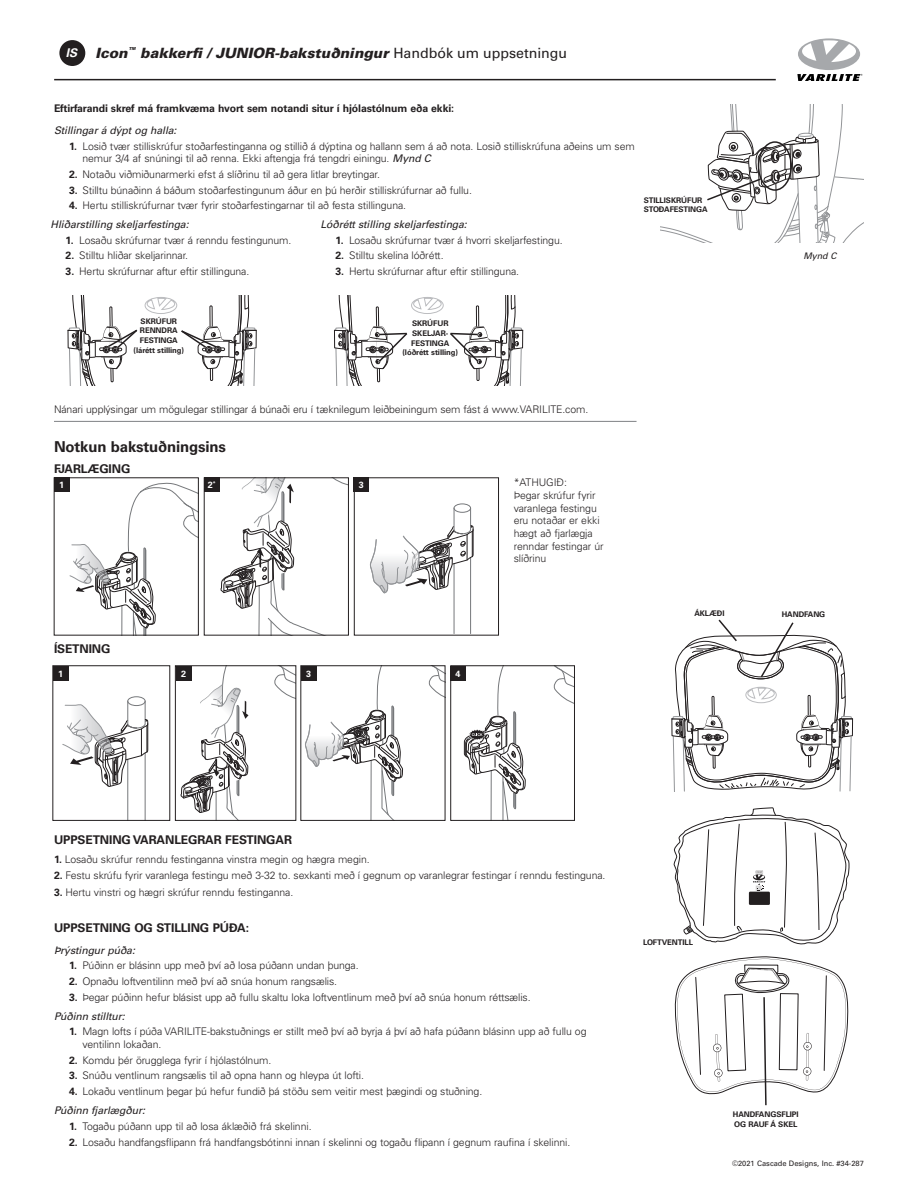
<style>
.page{position:relative;width:918px;height:1188px;background:#fff}
.page>*{position:absolute;margin:0;border:0;box-sizing:border-box;transform-origin:0 0}
.P_Warning_smBody{font:700 15px "Univers LT Std";letter-spacing:-.01em;color:#231f20}
.t1{font:italic 900 14.1px "Univers LT Std";color:#231f20}
.P_Warning_smBody-2{font:700 12px "Univers LT Std";letter-spacing:-.01em;color:#231f20}
.t2{font:italic 700 12px "Univers LT Std";color:#fff}
.P_Warning_smBody-3{font:300 10.5px/12.6px "Univers LT Std";letter-spacing:-.01em;color:#231f20}
.P_Warning_smBody-4{font:italic 10.5px "Univers LT Std";letter-spacing:-.01em;color:#231f20}
.P_Warning_smBody-5{font:700 10.5px "Univers LT Std";letter-spacing:-.01em;color:#231f20}
.t3{font:700 9px "Univers LT Std";color:#fff}
.P_Warning_smBody-6{font:italic 9px "Univers LT Std";color:#231f20}
.P_Warning_smBody-7{font:700 7.8px/9.8px "Univers LT Std";letter-spacing:-.01em;color:#231f20}
.t4{font:7.5px "Univers LT Std";color:#231f20}
.s1{font-weight:400;font-style:normal}
.s2{font-weight:700}
.s3{font-weight:400;font-style:italic}
</style>
<div class="page">
<hr style="left:54px;top:79px;width:722px;height:1px;background:#231f20">
<svg style="left:797px;top:38px;width:65px;height:43px"></svg>
<svg style="left:661px;top:104px;width:203px;height:139px"></svg>
<hr style="left:54px;top:421px;width:583px;height:1px;background:#808285">
<svg style="left:70px;top:483px;width:127px;height:150px"></svg>
<svg style="left:220px;top:479px;width:127px;height:154px"></svg>
<div style="left:204px;top:477px;width:145px;height:158px;border:1px solid #231f20"></div>
<hr style="left:470px;top:558px;width:1px;height:76px;background:#76787b">
<hr style="left:454px;top:564px;width:1px;height:70px;background:#76787b">
<div style="left:454px;top:504px;width:17px;height:8px;border:1px solid #76787b;border-radius:50%"></div>
<svg style="left:370px;top:508px;width:104px;height:85px"></svg>
<div style="left:354px;top:477px;width:145px;height:158px;border:1px solid #231f20"></div>
<div style="left:54px;top:477px;width:15px;height:15px;background:#231f20"></div>
<div style="left:204px;top:477px;width:15px;height:15px;background:#231f20"></div>
<div style="left:354px;top:477px;width:15px;height:15px;background:#231f20"></div>
<svg style="left:672px;top:619px;width:181px;height:173px"></svg>
<svg style="left:674px;top:807px;width:175px;height:138px"></svg>
<svg style="left:674px;top:956px;width:175px;height:150px"></svg>
<div style="left:59px;top:40px;width:26px;height:26px;background:#231f20;border-radius:50%"></div>
<svg style="left:68px;top:295px;width:189px;height:91px"></svg>
<svg style="left:334px;top:295px;width:189px;height:91px"></svg>
<hr style="left:128px;top:759px;width:1px;height:61px;background:#76787b">
<hr style="left:145px;top:753px;width:1px;height:67px;background:#76787b">
<div style="left:128px;top:697px;width:17px;height:9px;border:1px solid #76787b;border-radius:50%"></div>
<svg style="left:62px;top:701px;width:87px;height:86px"></svg>
<div style="left:52px;top:665px;width:118px;height:156px;border:1px solid #231f20"></div>
<svg style="left:181px;top:667px;width:113px;height:152px"></svg>
<div style="left:175px;top:665px;width:121px;height:156px;border:1px solid #231f20"></div>
<svg style="left:305px;top:667px;width:138px;height:152px"></svg>
<div style="left:300px;top:665px;width:145px;height:156px;border:1px solid #231f20"></div>
<svg style="left:464px;top:667px;width:109px;height:152px"></svg>
<div style="left:450px;top:665px;width:125px;height:156px;border:1px solid #231f20"></div>
<div style="left:53px;top:667px;width:15px;height:14px;background:#231f20"></div>
<div style="left:176px;top:666px;width:15px;height:15px;background:#231f20"></div>
<div style="left:301px;top:667px;width:15px;height:14px;background:#231f20"></div>
<div style="left:450px;top:667px;width:16px;height:14px;background:#231f20"></div>
<p class="t2" style="left:66px;top:46px;width:13px">IS</p>
<p class="t1" style="left:95px;top:44px;width:473px">Icon<sup>™</sup> bakkerfi / JUNIOR-bakstuðningur <span class="s1">Handbók um uppsetningu</span></p>
<p class="P_Warning_smBody-5" style="left:54px;top:102px;width:402px">Eftirfarandi skref má framkvæma hvort sem notandi situr í hjólastólnum eða ekki:</p>
<p class="P_Warning_smBody-4" style="left:54px;top:124px;width:124px">Stillingar á dýpt og halla:</p>
<p class="P_Warning_smBody-3" style="left:82px;top:140px;width:554px;text-indent:-14px"><span class="s2">1.</span> Losið tvær stilliskrúfur stoðarfestinganna og stillið á dýptina og hallann sem á að nota. Losið stilliskrúfuna aðeins um sem nemur 3/4 af snúningi til að renna. Ekki aftengja frá tengdri einingu. <span class="s3">Mynd C</span></p>
<p class="P_Warning_smBody-3" style="left:69px;top:168px;width:313px"><span class="s2">2.</span> Notaðu viðmiðunarmerki efst á slíðrinu til að gera litlar breytingar.</p>
<p class="P_Warning_smBody-3" style="left:69px;top:184px;width:404px"><span class="s2">3.</span> Stilltu búnaðinn á báðum stoðarfestingunum áður en þú herðir stilliskrúfurnar að fullu.</p>
<p class="P_Warning_smBody-3" style="left:69px;top:199px;width:339px"><span class="s2">4.</span> Hertu stilliskrúfurnar tvær fyrir stoðarfestingarnar til að festa stillinguna.</p>
<p class="P_Warning_smBody-4" style="left:51px;top:218px;width:139px">Hliðarstilling skeljarfestinga:</p>
<p class="P_Warning_smBody-3" style="left:66px;top:234px;width:227px"><span class="s2">1.</span> Losaðu skrúfurnar tvær á renndu festingunum.</p>
<p class="P_Warning_smBody-3" style="left:66px;top:249px;width:124px"><span class="s2">2.</span> Stilltu hliðar skeljarinnar.</p>
<p class="P_Warning_smBody-3" style="left:66px;top:265px;width:185px"><span class="s2">3.</span> Hertu skrúfurnar aftur eftir stillinguna.</p>
<p class="P_Warning_smBody-4" style="left:321px;top:218px;width:148px">Lóðrétt stilling skeljarfestinga:</p>
<p class="P_Warning_smBody-3" style="left:336px;top:234px;width:229px"><span class="s2">1.</span> Losaðu skrúfurnar tvær á hvorri skeljarfestingu.</p>
<p class="P_Warning_smBody-3" style="left:336px;top:249px;width:110px"><span class="s2">2.</span> Stilltu skelina lóðrétt.</p>
<p class="P_Warning_smBody-3" style="left:336px;top:265px;width:185px"><span class="s2">3.</span> Hertu skrúfurnar aftur eftir stillinguna.</p>
<p class="P_Warning_smBody-7" style="left:644px;top:195px;width:65px">STILLISKRÚFUR<br>STOÐAFESTINGA</p>
<p class="P_Warning_smBody-7" style="left:134px;top:316px;width:52px;text-align:center">SKRÚFUR<br>RENNDRA<br>FESTINGA (lárétt stilling)</p>
<p class="P_Warning_smBody-7" style="left:402px;top:318px;width:57px;text-align:center">SKRÚFUR<br>SKELJAR-<br>FESTINGA (lóðrétt stilling)</p>
<p class="P_Warning_smBody-6" style="left:804px;top:250px;width:34px">Mynd C</p>
<p class="P_Warning_smBody-3" style="left:54px;top:403px;width:536px">Nánari upplýsingar um mögulegar stillingar á búnaði eru í tæknilegum leiðbeiningum sem fást á www.VARILITE.com.</p>
<p class="P_Warning_smBody" style="left:54px;top:438px;width:174px">Notkun bakstuðningsins</p>
<p class="P_Warning_smBody-2" style="left:54px;top:462px;width:78px">FJARLÆGING</p>
<p class="t3" style="left:59px;top:479px;width:7px">1</p>
<p class="t3" style="left:208px;top:479px;width:9px">2<sup>*</sup></p>
<p class="t3" style="left:359px;top:479px;width:7px">3</p>
<p class="P_Warning_smBody-2" style="left:54px;top:642px;width:58px">ÍSETNING</p>
<p class="t3" style="left:58px;top:669px;width:7px">1</p>
<p class="t3" style="left:181px;top:668px;width:7px">2</p>
<p class="t3" style="left:306px;top:669px;width:7px">3</p>
<p class="t3" style="left:456px;top:669px;width:7px">4</p>
<p class="P_Warning_smBody-3" style="left:514px;top:476px;width:91px">*ATHUGIÐ:<br>Þegar skrúfur fyrir varanlega festingu eru notaðar er ekki hægt að fjarlægja renndar festingar úr slíðrinu</p>
<p class="P_Warning_smBody-7" style="left:694px;top:608px;width:32px">ÁKLÆÐI</p>
<p class="P_Warning_smBody-7" style="left:782px;top:609px;width:45px">HANDFANG</p>
<p class="P_Warning_smBody-2" style="left:54px;top:833px;width:240px">UPPSETNING VARANLEGRAR FESTINGAR</p>
<p class="P_Warning_smBody-3" style="left:54px;top:853px;width:317px"><span class="s2">1.</span> Losaðu skrúfur renndu festinganna vinstra megin og hægra megin.</p>
<p class="P_Warning_smBody-3" style="left:54px;top:869px;width:553px"><span class="s2">2.</span> Festu skrúfu fyrir varanlega festingu með 3-32 to. sexkanti með í gegnum op varanlegrar festingar í renndu festinguna.</p>
<p class="P_Warning_smBody-3" style="left:54px;top:886px;width:241px"><span class="s2">3.</span> Hertu vinstri og hægri skrúfur renndu festinganna.</p>
<p class="P_Warning_smBody-2" style="left:54px;top:920px;width:197px">UPPSETNING OG STILLING PÚÐA:</p>
<p class="P_Warning_smBody-4" style="left:54px;top:944px;width:82px">Þrýstingur púða:</p>
<p class="P_Warning_smBody-3" style="left:69px;top:959px;width:291px"><span class="s2">1.</span> Púðinn er blásinn upp með því að losa púðann undan þunga.</p>
<p class="P_Warning_smBody-3" style="left:69px;top:975px;width:270px"><span class="s2">2.</span> Opnaðu loftventilinn með því að snúa honum rangsælis.</p>
<p class="P_Warning_smBody-3" style="left:69px;top:991px;width:463px"><span class="s2">3.</span> Þegar púðinn hefur blásist upp að fullu skaltu loka loftventlinum með því að snúa honum réttsælis.</p>
<p class="P_Warning_smBody-4" style="left:54px;top:1010px;width:72px">Púðinn stilltur:</p>
<p class="P_Warning_smBody-3" style="left:82px;top:1025px;width:506px;text-indent:-14px"><span class="s2">1.</span> Magn lofts í púða VARILITE-bakstuðnings er stillt með því að byrja á því að hafa púðann blásinn upp að fullu og ventilinn lokaðan.</p>
<p class="P_Warning_smBody-3" style="left:69px;top:1054px;width:204px"><span class="s2">2.</span> Komdu þér örugglega fyrir í hjólastólnum.</p>
<p class="P_Warning_smBody-3" style="left:69px;top:1069px;width:297px"><span class="s2">3.</span> Snúðu ventlinum rangsælis til að opna hann og hleypa út lofti.</p>
<p class="P_Warning_smBody-3" style="left:69px;top:1085px;width:415px"><span class="s2">4.</span> Lokaðu ventlinum þegar þú hefur fundið þá stöðu sem veitir mest þægindi og stuðning.</p>
<p class="P_Warning_smBody-4" style="left:54px;top:1104px;width:93px">Púðinn fjarlægður:</p>
<p class="P_Warning_smBody-3" style="left:69px;top:1120px;width:244px"><span class="s2">1.</span> Togaðu púðann upp til að losa áklæðið frá skelinni.</p>
<p class="P_Warning_smBody-3" style="left:69px;top:1136px;width:503px"><span class="s2">2.</span> Losaðu handfangsflipann frá handfangsbótinni innan í skelinni og togaðu flipann í gegnum raufina í skelinni.</p>
<p class="P_Warning_smBody-7" style="left:643px;top:938px;width:51px">LOFTVENTILL</p>
<p class="P_Warning_smBody-7" style="left:733px;top:1110px;width:67px">HANDFANGSFLIPI<br>OG RAUF Á SKEL</p>
<p class="t4" style="left:732px;top:1159px;width:133px">©2021 Cascade Designs, Inc. #34-287</p>
</div>
